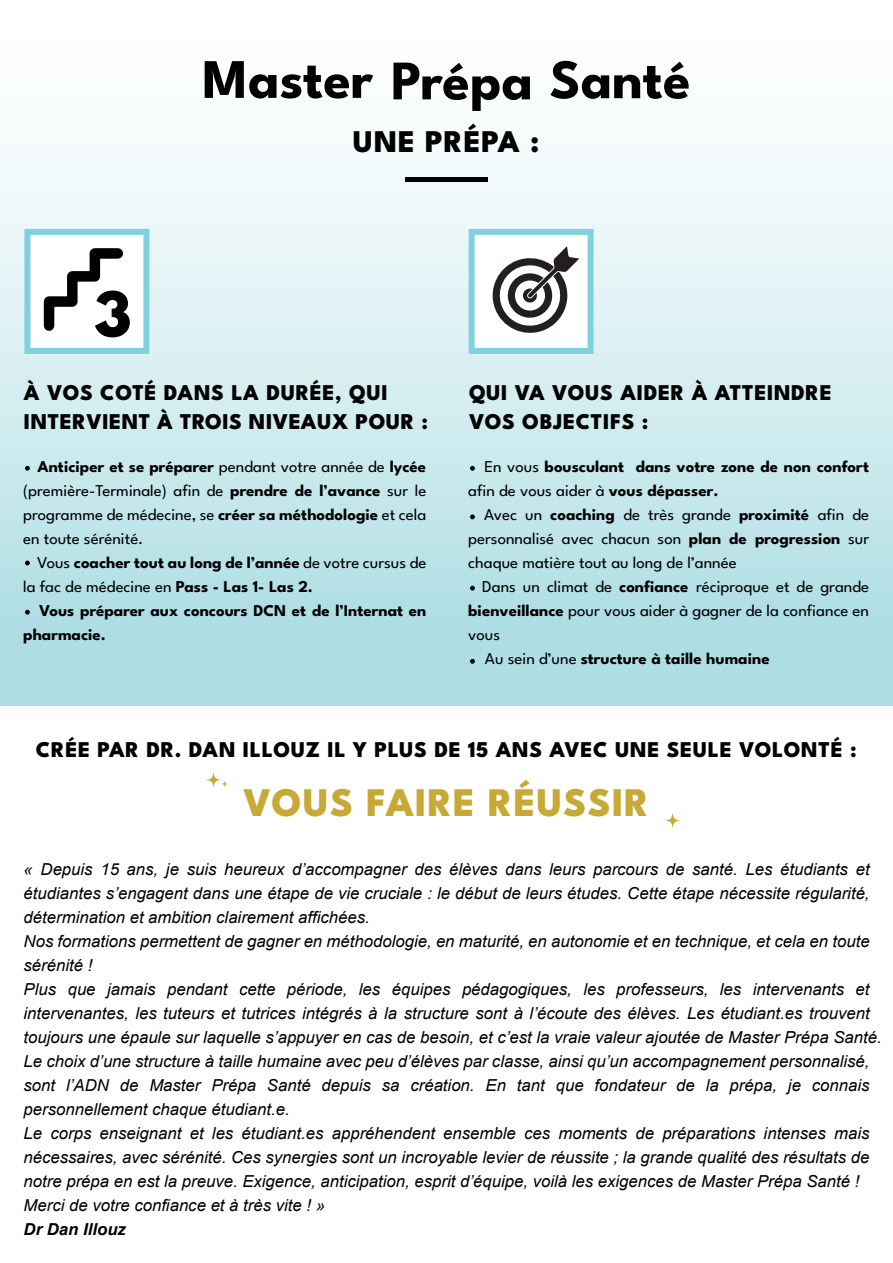
<style>
.page{position:relative;width:893px;height:1263px;background:#fff}
.page>*{position:absolute;margin:0;border:0;box-sizing:border-box;transform-origin:0 0}
.t1{font:800 68.55px "League Spartan";color:#000}
.t2{font:800 40.5px "League Spartan";letter-spacing:.025em;color:#c7a936}
.t3{font:800 31.5px "League Spartan";letter-spacing:.025em;color:#000}
.t4{font:800 22.5px/29px "League Spartan";letter-spacing:.025em;color:#000}
.t5{font:italic 16.5px/24px "Arial";color:#000}
.t6{font:16.5px/24px "League Spartan";color:#000;text-align:justify}
.t7{font:700 16.5px/24px "League Spartan";color:#000}
.t8{font:italic 700 16.5px "Arial";color:#000}
.s1{font-weight:700}
.s2{font-weight:400}
</style>
<div class="page">
<div style="left:0;top:35px;width:893px;height:802px;background:#aedee4"></div>
<div style="left:0;top:0;width:893px;height:621px;background:linear-gradient(to bottom,#fff,#b5e1e6)"></div>
<svg style="left:205px;top:61px;width:168px;height:38px;background:#8a8b8c"></svg>
<svg style="left:393px;top:63px;width:137px;height:48px;background:#9fa1a1"></svg>
<svg style="left:550px;top:61px;width:139px;height:38px;background:#8b8d8d"></svg>
<div style="left:406px;top:177px;width:82px;height:5px;background:#000"></div>
<div style="left:24px;top:229px;width:125px;height:125px;background:#fff;border:6px solid #80d1dd"></div>
<div style="left:469px;top:229px;width:125px;height:125px;background:#fff;border:6px solid #80d1dd"></div>
<div style="left:0;top:707px;width:893px;height:556px;background:#fff"></div>
<svg style="left:25px;top:466px;width:5px;height:5px"></svg>
<svg style="left:25px;top:610px;width:5px;height:5px"></svg>
<svg style="left:25px;top:560px;width:5px;height:5px"></svg>
<svg style="left:470px;top:466px;width:5px;height:5px"></svg>
<svg style="left:470px;top:514px;width:5px;height:5px"></svg>
<svg style="left:470px;top:659px;width:5px;height:5px"></svg>
<svg style="left:470px;top:586px;width:5px;height:5px"></svg>
<svg style="left:43px;top:248px;width:80px;height:83px"></svg>
<svg style="left:492px;top:246px;width:87px;height:87px"></svg>
<svg style="left:665px;top:813px;width:15px;height:15px"></svg>
<svg style="left:206px;top:772px;width:22px;height:16px"></svg>
<h1 class="t1" style="left:95px;top:274px;width:39px">3</h1>
<h3 class="t3" style="left:353px;top:123px;width:188px">UNE PRÉPA :</h3>
<h3 class="t4" style="left:24px;top:378px;width:405px">À VOS COTÉ DANS LA DURÉE, QUI<br>INTERVIENT À TROIS NIVEAUX POUR :</h3>
<p class="t6" style="left:23px;top:455px;width:405px;text-indent:14px"><span class="s1">Anticiper et se préparer</span> pendant votre année de <span class="s1">lycée </span>(première-Terminale) afin de <span class="s1">prendre de l’avance</span> sur le programme de médecine, se <span class="s1">créer sa méthodologie</span> et cela en toute sérénité.</p>
<p class="t7" style="left:23px;top:551px;width:405px;text-indent:14px"><span class="s2">Vous</span> coacher tout au long de l’année <span class="s2">de votre cursus de la fac de médecine en</span> Pass - Las 1- Las 2.</p>
<p class="t7" style="left:23px;top:599px;width:405px;text-indent:16px">Vous préparer aux concours DCN et de l’Internat en pharmacie.</p>
<h3 class="t4" style="left:469px;top:378px;width:364px">QUI VA VOUS AIDER À ATTEINDRE<br>VOS OBJECTIFS :</h3>
<p class="t7" style="left:468px;top:455px;width:402px;text-indent:16px"><span class="s2">En vous</span> bousculant dans votre zone de non confort <span class="s2">afin de vous aider à</span> vous dépasser.</p>
<p class="t6" style="left:468px;top:503px;width:402px;text-indent:16px">Avec un <span class="s1">coaching</span> de très grande <span class="s1">proximité</span> afin de personnalisé avec chacun son <span class="s1">plan de progression</span> sur chaque matière tout au long de l’année</p>
<p class="t6" style="left:482px;top:575px;width:388px">Dans un climat de <span class="s1">confiance</span> réciproque et de grande</p>
<p class="t6" style="left:468px;top:597px;width:402px"><span class="s1">bienveillance</span> pour vous aider à gagner de la confiance en</p>
<p class="t6" style="left:468px;top:623px;width:33px">vous</p>
<p class="t7" style="left:485px;top:647px;width:286px"><span class="s2">Au sein d’une</span> structure à taille humaine</p>
<h3 class="t4" style="left:36px;top:735px;width:822px">CRÉE PAR DR. DAN ILLOUZ IL Y PLUS DE 15 ANS AVEC UNE SEULE VOLONTÉ :</h3>
<h2 class="t2" style="left:243px;top:779px;width:407px">VOUS FAIRE RÉUSSIR</h2>
<p class="t5" style="left:24px;top:858px;width:860px">« Depuis 15 ans, je suis heureux d’accompagner des élèves dans leurs parcours de santé. Les étudiants et étudiantes s’engagent dans une étape de vie cruciale : le début de leurs études. Cette étape nécessite régularité, détermination et ambition clairement affichées.<br>Nos formations permettent de gagner en méthodologie, en maturité, en autonomie et en technique, et cela en toute sérénité !<br>Plus que jamais pendant cette période, les équipes pédagogiques, les professeurs, les intervenants et intervenantes, les tuteurs et tutrices intégrés à la structure sont à l’écoute des élèves. Les étudiant.es trouvent toujours une épaule sur laquelle s’appuyer en cas de besoin, et c’est la vraie valeur ajoutée de Master Prépa Santé.<br>Le choix d’une structure à taille humaine avec peu d’élèves par classe, ainsi qu’un accompagnement personnalisé, sont l’ADN de Master Prépa Santé depuis sa création. En tant que fondateur de la prépa, je connais personnellement chaque étudiant.e.<br>Le corps enseignant et les étudiant.es appréhendent ensemble ces moments de préparations intenses mais nécessaires, avec sérénité. Ces synergies sont un incroyable levier de réussite ; la grande qualité des résultats de notre prépa en est la preuve. Exigence, anticipation, esprit d’équipe, voilà les exigences de Master Prépa Santé !<br>Merci de votre confiance et à très vite ! »</p>
<p class="t8" style="left:24px;top:1219px;width:104px">Dr Dan Illouz</p>
</div>
